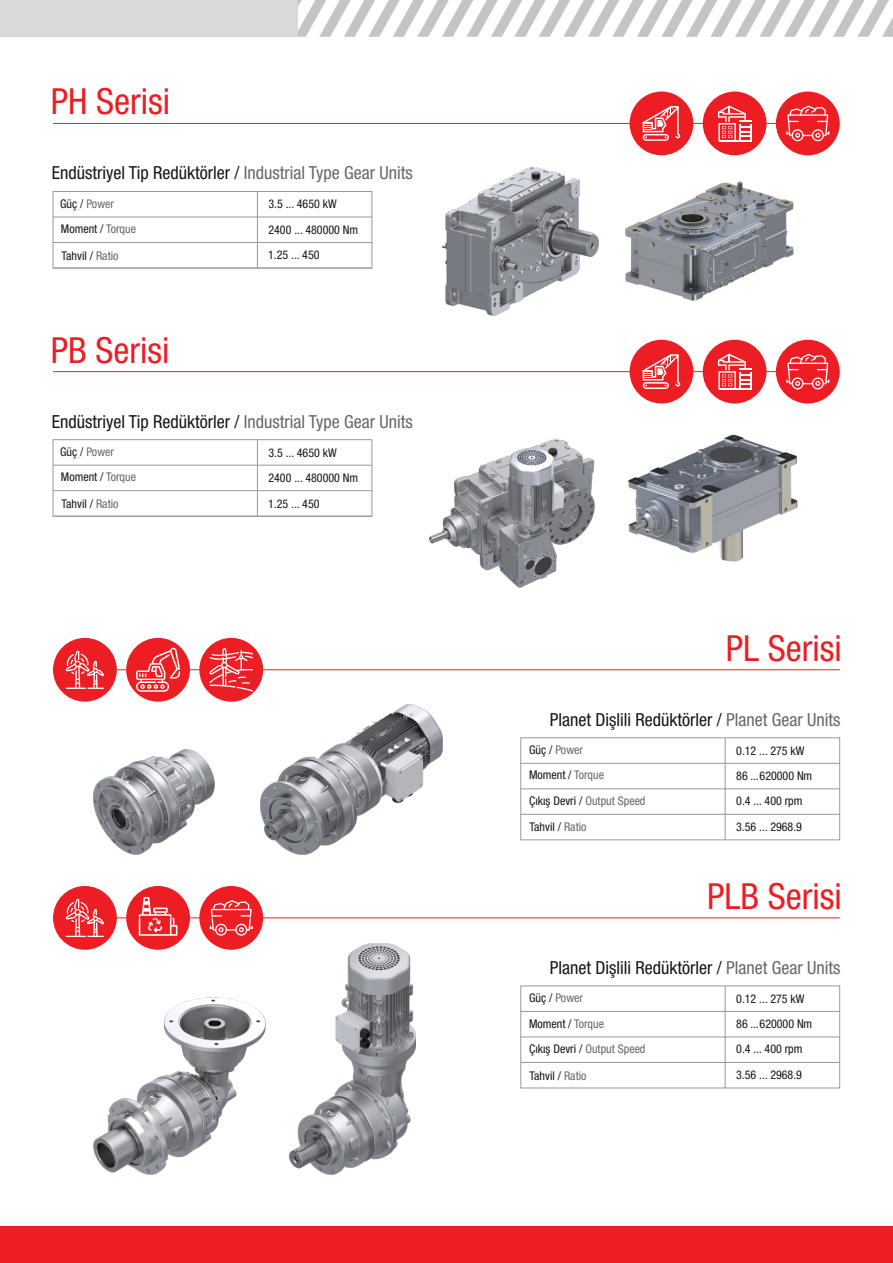
<style>
.page{position:relative;width:893px;height:1263px;background:#fff}
.page>*{position:absolute;margin:0;border:0;box-sizing:border-box;transform-origin:0 0}
.t1{font:condensed 36px "Helvetica Neue LT Pro";color:#ed1d24}
.t2{font:condensed 18px "Helvetica Neue LT Pro";color:#151616}
.t3{font:condensed 12px/25.5px "Helvetica Neue LT Pro";color:#151616}
.s1{color:#676767}
</style>
<div class="page">
<div style="left:199px;top:886px;width:64px;height:64px;background:#ed1d24;border-radius:32px"></div>
<div style="left:215px;top:924px;width:12px;height:12px;border:1px solid #fff;border-radius:50%"></div>
<div style="left:235px;top:924px;width:12px;height:12px;border:1px solid #fff;border-radius:50%"></div>
<svg style="left:209px;top:900px;width:44px;height:32px"></svg>
<div style="left:126px;top:886px;width:64px;height:64px;background:#ed1d24;border-radius:32px"></div>
<svg style="left:138px;top:897px;width:39px;height:39px"></svg>
<div style="left:0;top:1226px;width:893px;height:37px;background:#ed1d24"></div>
<div style="left:0;top:0;width:297px;height:37px;background:#d9d9da"></div>
<svg style="left:297px;top:0;width:596px;height:37px"></svg>
<hr style="left:53px;top:123px;width:787px;height:1px;background:#ed1d24">
<hr style="left:53px;top:371px;width:787px;height:1px;background:#ed1d24">
<hr style="left:53px;top:669px;width:787px;height:1px;background:#ed1d24">
<div style="left:520px;top:737px;width:320px;height:103px;border:1px solid #989899"></div>
<hr style="left:725px;top:738px;width:1px;height:102px;background:#989899">
<hr style="left:521px;top:763px;width:319px;height:1px;background:#989899">
<hr style="left:521px;top:788px;width:319px;height:1px;background:#989899">
<hr style="left:521px;top:814px;width:319px;height:1px;background:#989899">
<hr style="left:53px;top:917px;width:787px;height:1px;background:#ed1d24">
<div style="left:53px;top:886px;width:64px;height:64px;background:#ed1d24;border-radius:32px"></div>
<div style="left:53px;top:638px;width:64px;height:64px;background:#ed1d24;border-radius:32px"></div>
<div style="left:520px;top:985px;width:320px;height:103px;border:1px solid #989899"></div>
<hr style="left:725px;top:986px;width:1px;height:102px;background:#989899">
<hr style="left:521px;top:1011px;width:319px;height:1px;background:#989899">
<hr style="left:521px;top:1036px;width:319px;height:1px;background:#989899">
<hr style="left:521px;top:1062px;width:319px;height:1px;background:#989899">
<img style="left:443px;top:167px;width:156px;height:148px">
<img style="left:626px;top:182px;width:167px;height:118px">
<img style="left:628px;top:434px;width:170px;height:128px">
<div style="left:53px;top:191px;width:319px;height:77px;border:1px solid #989899"></div>
<hr style="left:257px;top:191px;width:1px;height:77px;background:#989899">
<hr style="left:53px;top:217px;width:319px;height:1px;background:#989899">
<hr style="left:53px;top:242px;width:319px;height:1px;background:#989899">
<hr style="left:53px;top:268px;width:319px;height:1px;background:#989899">
<div style="left:53px;top:439px;width:319px;height:78px;border:1px solid #989899"></div>
<hr style="left:257px;top:440px;width:1px;height:76px;background:#989899">
<hr style="left:53px;top:465px;width:319px;height:1px;background:#989899">
<hr style="left:53px;top:490px;width:319px;height:1px;background:#989899">
<hr style="left:53px;top:516px;width:319px;height:1px;background:#989899">
<img style="left:260px;top:704px;width:182px;height:151px">
<img style="left:290px;top:943px;width:126px;height:232px">
<svg style="left:66px;top:898px;width:38px;height:39px"></svg>
<svg style="left:66px;top:650px;width:38px;height:39px"></svg>
<div style="left:126px;top:638px;width:64px;height:64px;background:#ed1d24;border-radius:32px"></div>
<div style="left:199px;top:638px;width:64px;height:64px;background:#ed1d24;border-radius:32px"></div>
<svg style="left:209px;top:648px;width:44px;height:43px"></svg>
<div style="left:630px;top:92px;width:63px;height:63px;background:#ed1d24;border-radius:32px"></div>
<div style="left:703px;top:92px;width:63px;height:63px;background:#ed1d24;border-radius:32px"></div>
<div style="left:776px;top:92px;width:64px;height:63px;background:#ed1d24;border-radius:32px"></div>
<div style="left:792px;top:129px;width:12px;height:12px;border:1px solid #fff;border-radius:50%"></div>
<div style="left:812px;top:129px;width:12px;height:12px;border:1px solid #fff;border-radius:50%"></div>
<svg style="left:786px;top:105px;width:44px;height:33px"></svg>
<svg style="left:718px;top:106px;width:33px;height:35px"></svg>
<svg style="left:643px;top:106px;width:37px;height:35px"></svg>
<div style="left:630px;top:340px;width:63px;height:63px;background:#ed1d24;border-radius:32px"></div>
<div style="left:703px;top:340px;width:63px;height:63px;background:#ed1d24;border-radius:32px"></div>
<div style="left:776px;top:340px;width:64px;height:63px;background:#ed1d24;border-radius:32px"></div>
<div style="left:792px;top:377px;width:12px;height:12px;border:1px solid #fff;border-radius:50%"></div>
<div style="left:812px;top:377px;width:12px;height:12px;border:1px solid #fff;border-radius:50%"></div>
<svg style="left:786px;top:353px;width:44px;height:33px"></svg>
<svg style="left:718px;top:354px;width:33px;height:36px"></svg>
<svg style="left:643px;top:354px;width:37px;height:35px"></svg>
<img style="left:430px;top:438px;width:164px;height:149px">
<img style="left:93px;top:749px;width:122px;height:106px">
<img style="left:93px;top:997px;width:173px;height:178px">
<svg style="left:136px;top:648px;width:45px;height:44px"></svg>
<h1 class="t1" style="left:51px;top:89px;width:121px">PH Serisi</h1>
<h2 class="t2" style="left:52px;top:166px;width:362px">Endüstriyel Tip Redüktörler / <span class="s1">Industrial Type Gear Units</span></h2>
<p class="t3" style="left:60px;top:192px;width:77px">Güç / <span class="s1">Power<br></span>Moment / <span class="s1">Torque</span></p>
<p class="t3" style="left:62px;top:244px;width:58px">Tahvil / <span class="s1">Ratio</span></p>
<h1 class="t1" style="left:51px;top:337px;width:120px">PB Serisi</h1>
<p class="t3" style="left:268px;top:193px;width:92px">3.5 ... 4650 kW<br>2400 ... 480000 Nm<br>1.25 ... 450</p>
<h2 class="t2" style="left:52px;top:415px;width:362px">Endüstriyel Tip Redüktörler / <span class="s1">Industrial Type Gear Units</span></h2>
<p class="t3" style="left:60px;top:440px;width:77px">Güç / <span class="s1">Power<br></span>Moment / <span class="s1">Torque</span></p>
<p class="t3" style="left:62px;top:492px;width:58px">Tahvil / <span class="s1">Ratio</span></p>
<p class="t3" style="left:268px;top:441px;width:92px">3.5 ... 4650 kW<br>2400 ... 480000 Nm<br>1.25 ... 450</p>
<h1 class="t1" style="left:726px;top:635px;width:117px">PL Serisi</h1>
<h2 class="t2" style="left:550px;top:713px;width:292px">Planet Dişlili Redüktörler / <span class="s1">Planet Gear Units</span></h2>
<p class="t3" style="left:529px;top:738px;width:118px">Güç / <span class="s1">Power<br></span>Moment / <span class="s1">Torque<br></span>Çıkış Devri / <span class="s1">Output Speed</span></p>
<p class="t3" style="left:530px;top:816px;width:58px">Tahvil / <span class="s1">Ratio</span></p>
<p class="t3" style="left:736px;top:739px;width:70px">0.12 ... 275 kW</p>
<p class="t3" style="left:736px;top:765px;width:77px">86 ...620000 Nm</p>
<p class="t3" style="left:736px;top:789px;width:68px">0.4 ... 400 rpm</p>
<p class="t3" style="left:736px;top:816px;width:67px">3.56 ... 2968.9</p>
<h1 class="t1" style="left:707px;top:883px;width:136px">PLB Serisi</h1>
<h2 class="t2" style="left:550px;top:961px;width:292px">Planet Dişlili Redüktörler / <span class="s1">Planet Gear Units</span></h2>
<p class="t3" style="left:529px;top:987px;width:118px">Güç / <span class="s1">Power<br></span>Moment / <span class="s1">Torque<br></span>Çıkış Devri / <span class="s1">Output Speed</span></p>
<p class="t3" style="left:530px;top:1064px;width:58px">Tahvil / <span class="s1">Ratio</span></p>
<p class="t3" style="left:736px;top:987px;width:70px">0.12 ... 275 kW</p>
<p class="t3" style="left:736px;top:1013px;width:77px">86 ...620000 Nm</p>
<p class="t3" style="left:736px;top:1037px;width:68px">0.4 ... 400 rpm</p>
<p class="t3" style="left:736px;top:1064px;width:67px">3.56 ... 2968.9</p>
</div>
